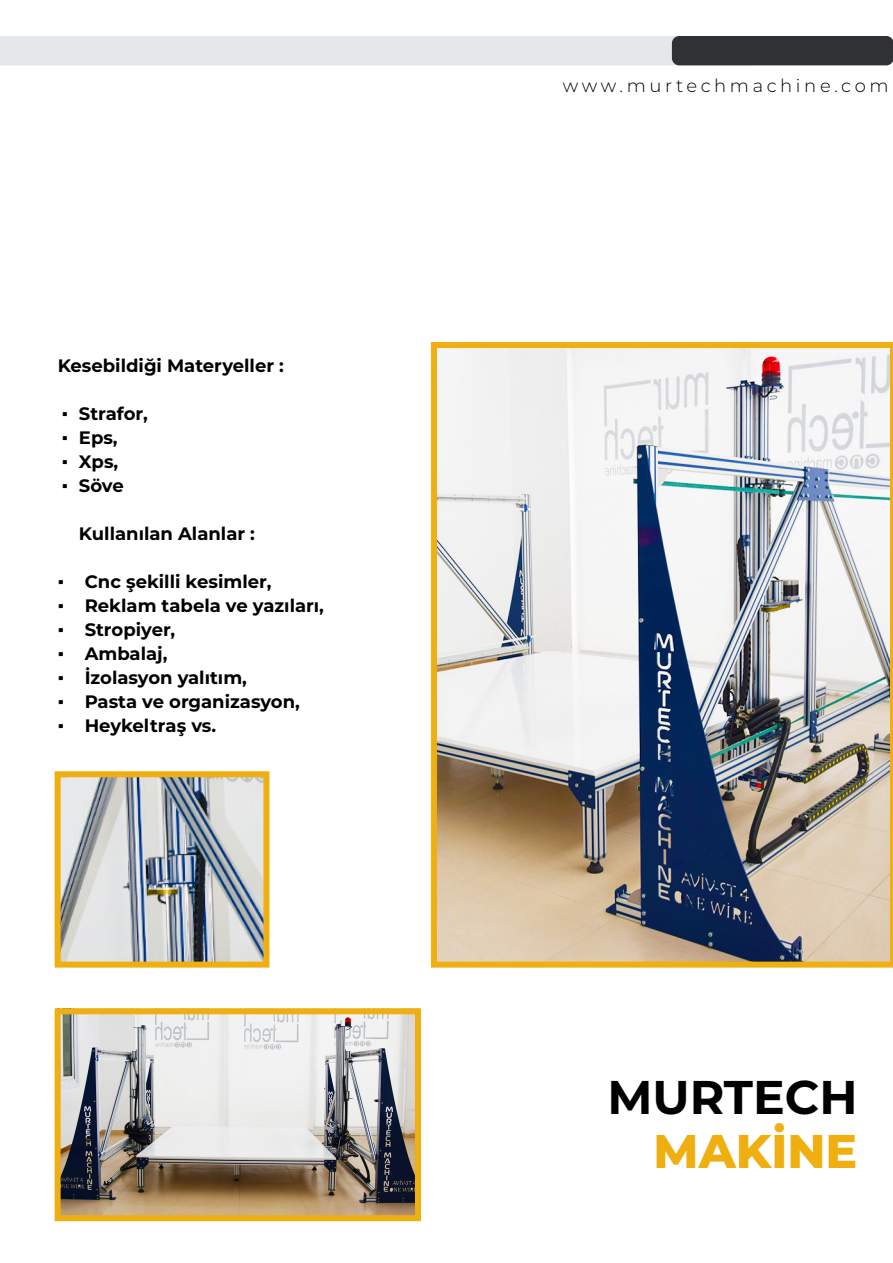
<style>
.page{position:relative;width:893px;height:1263px;background:#fff}
.page>*{position:absolute;margin:0;border:0;box-sizing:border-box;transform-origin:0 0}
.t1{font:700 47.25px "Montserrat";color:#000}
.t2{font:800 47.25px "Montserrat";color:#efaf11}
.t3{font:700 18px "Montserrat";color:#000}
.t4{font:300 18px "Montserrat";letter-spacing:.2em;color:#000}
.s1{font-family:"Times New Roman";font-weight:400}
</style>
<div class="page">
<div style="left:0;top:36px;width:677px;height:29px;background:#e6e7e8"></div>
<div style="left:672px;top:36px;width:221px;height:29px;background:#303135;border-radius:7px"></div>
<img style="left:62px;top:1015px;width:352px;height:199px">
<img style="left:62px;top:778px;width:200px;height:183px">
<img style="left:431px;top:342px;width:462px;height:626px">
<div style="left:55px;top:1008px;width:366px;height:213px;border:6px solid #efaf11"></div>
<div style="left:55px;top:771px;width:214px;height:197px;border:6px solid #efaf11"></div>
<p class="t3" style="left:58px;top:353px;width:228px">Kesebildiği Materyeller :</p>
<p class="t3" style="left:62px;top:401px;width:87px"><span class="s1">▪</span> Strafor,</p>
<p class="t3" style="left:62px;top:425px;width:57px"><span class="s1">▪</span> Eps,</p>
<p class="t3" style="left:62px;top:449px;width:58px"><span class="s1">▪</span> Xps,</p>
<p class="t3" style="left:62px;top:473px;width:63px"><span class="s1">▪</span> Söve</p>
<p class="t3" style="left:79px;top:521px;width:178px">Kullanılan Alanlar :</p>
<p class="t3" style="left:58px;top:569px;width:215px"><span class="s1">▪</span> Cnc şekilli kesimler,</p>
<p class="t3" style="left:58px;top:593px;width:268px"><span class="s1">▪</span> Reklam tabela ve yazıları,</p>
<p class="t3" style="left:58px;top:617px;width:119px"><span class="s1">▪</span> Stropiyer,</p>
<p class="t3" style="left:58px;top:641px;width:111px"><span class="s1">▪</span> Ambalaj,</p>
<p class="t3" style="left:58px;top:665px;width:191px"><span class="s1">▪</span> İzolasyon yalıtım,</p>
<p class="t3" style="left:58px;top:689px;width:244px"><span class="s1">▪</span> Pasta ve organizasyon,</p>
<p class="t3" style="left:58px;top:713px;width:160px"><span class="s1">▪</span> Heykeltraş vs.</p>
<p class="t4" style="left:563px;top:73px;width:327px">www.murtechmachine.com</p>
<h1 class="t1" style="left:607px;top:1063px;width:252px">MURTECH</h1>
<h1 class="t2" style="left:654px;top:1117px;width:205px">MAKİNE</h1>
</div>
